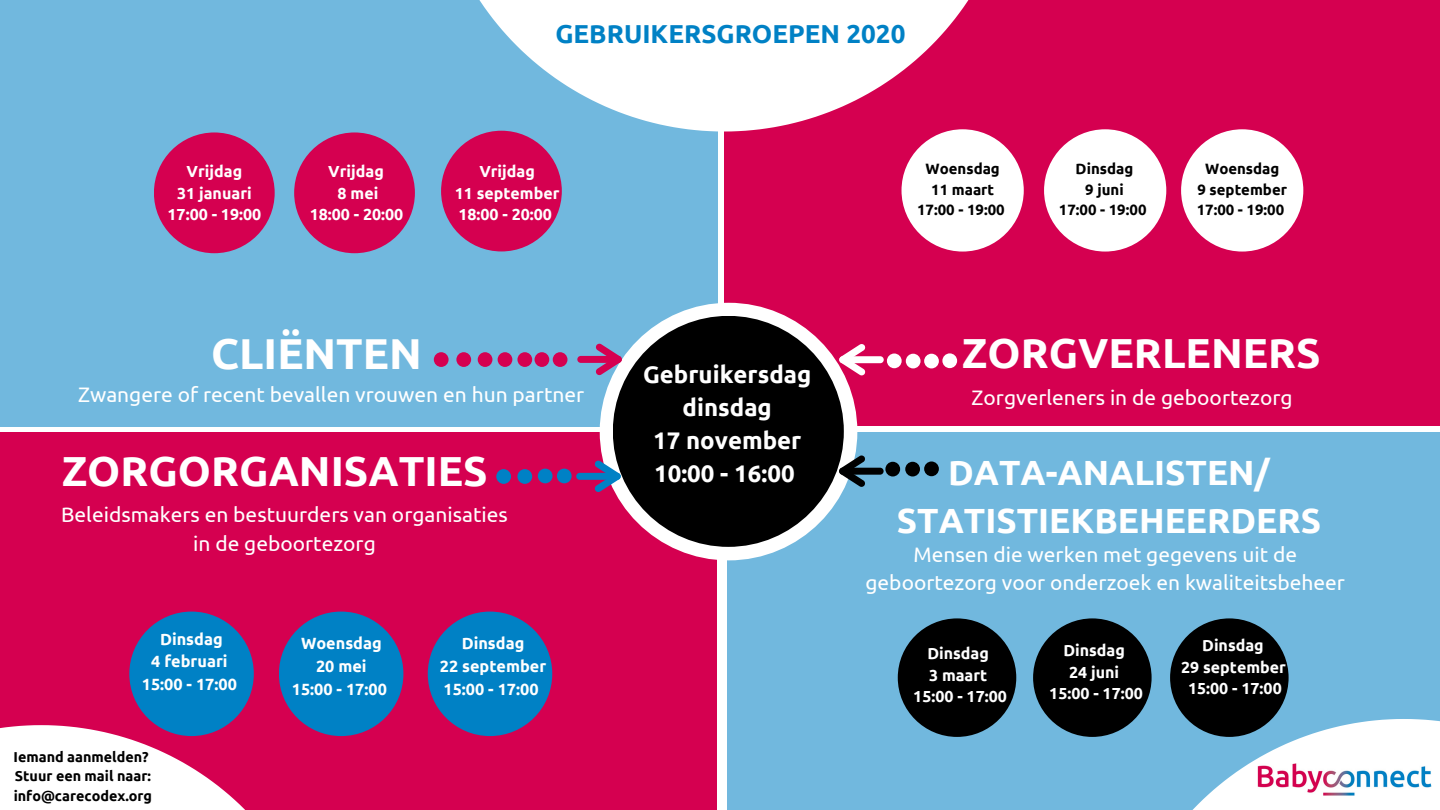
<style>
.page{position:relative;width:1440px;height:810px;background:#fff}
.page>*{position:absolute;margin:0;border:0;box-sizing:border-box;transform-origin:0 0}
.t1{font:700 43.3px "Ubuntu";color:#fff}
.t2{font:700 42px "Ubuntu";color:#fff}
.t3{font:700 35px/48.6px "Ubuntu";color:#fff;text-align:center}
.t4{font:700 25.9px "Ubuntu";color:#0081c5}
.t5{font:700 24px/33px "Ubuntu";color:#fff;text-align:center}
.t6{font:21px/28.8px "Ubuntu";color:#fff;text-align:center}
.t7{font:700 16.3px/22.6px "Ubuntu";color:#fff;text-align:center}
.t8{font:700 16px/21.8px "Ubuntu";color:#fff;text-align:center}
.t9{font:700 15px/20.8px "Ubuntu";color:#000;text-align:center}
.t10{font:700 14.3px/19.7px "Ubuntu";color:#000}
</style>
<div class="page">
<div style="left:725px;top:0;width:715px;height:426px;background:#d50050"></div>
<div style="left:0;top:0;width:718px;height:427px;background:#71b8de"></div>
<div style="left:727px;top:432px;width:713px;height:378px;background:#71b8de"></div>
<div style="left:0;top:432px;width:716px;height:378px;background:#d50050"></div>
<svg style="left:479px;top:0;width:490px;height:131px;fill:#fff"></svg>
<svg style="left:898px;top:619px;width:118px;height:118px"></svg>
<svg style="left:902px;top:129px;width:122px;height:123px"></svg>
<svg style="left:154px;top:133px;width:121px;height:120px"></svg>
<svg style="left:1033px;top:619px;width:407px;height:191px"></svg>
<svg style="left:1044px;top:129px;width:122px;height:123px"></svg>
<svg style="left:1181px;top:129px;width:122px;height:123px"></svg>
<svg style="left:294px;top:133px;width:121px;height:120px"></svg>
<svg style="left:441px;top:131px;width:121px;height:120px"></svg>
<div style="left:600px;top:303px;width:257px;height:257px;background:#fff;border-radius:50%"></div>
<svg style="left:613px;top:316px;width:231px;height:231px;fill:#000"></svg>
<div style="left:456px;top:352px;width:15px;height:15px;background:#d50050;border-radius:50%"></div>
<div style="left:478px;top:352px;width:14px;height:15px;background:#d50050;border-radius:50%"></div>
<div style="left:535px;top:352px;width:14px;height:15px;background:#d50050;border-radius:50%"></div>
<div style="left:553px;top:352px;width:14px;height:15px;background:#d50050;border-radius:50%"></div>
<div style="left:498px;top:352px;width:14px;height:15px;background:#d50050;border-radius:50%"></div>
<div style="left:538px;top:469px;width:15px;height:14px;background:#0081c5;border-radius:50%"></div>
<div style="left:496px;top:469px;width:15px;height:15px;background:#0081c5;border-radius:50%"></div>
<div style="left:517px;top:469px;width:15px;height:15px;background:#0081c5;border-radius:50%"></div>
<div style="left:557px;top:469px;width:15px;height:14px;background:#0081c5;border-radius:50%"></div>
<div style="left:924px;top:354px;width:15px;height:14px;background:#fff;border-radius:50%"></div>
<div style="left:887px;top:354px;width:15px;height:14px;background:#fff;border-radius:50%"></div>
<div style="left:906px;top:354px;width:15px;height:14px;background:#fff;border-radius:50%"></div>
<div style="left:924px;top:461px;width:15px;height:15px;background:#000;border-radius:50%"></div>
<div style="left:905px;top:462px;width:15px;height:14px;background:#000;border-radius:50%"></div>
<div style="left:885px;top:462px;width:15px;height:14px;background:#000;border-radius:50%"></div>
<svg style="left:595px;top:343px;width:27px;height:33px"></svg>
<div style="left:577px;top:356px;width:45px;height:7px;background:#d50050;border-radius:3px"></div>
<svg style="left:428px;top:612px;width:124px;height:124px"></svg>
<svg style="left:594px;top:460px;width:27px;height:33px"></svg>
<div style="left:576px;top:473px;width:45px;height:7px;background:#0081c5;border-radius:3px"></div>
<svg style="left:839px;top:455px;width:27px;height:32px"></svg>
<div style="left:839px;top:468px;width:45px;height:7px;background:#000;border-radius:3px"></div>
<svg style="left:839px;top:344px;width:27px;height:32px"></svg>
<div style="left:839px;top:356px;width:45px;height:7px;background:#fff;border-radius:3px"></div>
<div style="left:434px;top:352px;width:15px;height:15px;background:#d50050;border-radius:50%"></div>
<div style="left:517px;top:352px;width:15px;height:15px;background:#d50050;border-radius:50%"></div>
<div style="left:942px;top:353px;width:15px;height:15px;background:#fff;border-radius:50%"></div>
<svg style="left:0;top:612px;width:403px;height:198px"></svg>
<p class="t8" style="left:168px;top:160px;width:95px">Vrijdag<br>31 januari<br>17:00 - 19:00</p>
<p class="t4" style="left:555px;top:19px;width:352px">GEBRUIKERSGROEPEN 2020</p>
<p class="t8" style="left:310px;top:160px;width:95px">Vrijdag<br>8 mei<br>18:00 - 20:00</p>
<p class="t8" style="left:455px;top:160px;width:106px">Vrijdag<br>11 september<br>18:00 - 20:00</p>
<p class="t9" style="left:1197px;top:158px;width:92px">Woensdag<br>9 september<br>17:00 - 19:00</p>
<p class="t9" style="left:917px;top:158px;width:89px">Woensdag<br>11 maart<br>17:00 - 19:00</p>
<p class="t9" style="left:1059px;top:158px;width:89px">Dinsdag<br>9 juni<br>17:00 - 19:00</p>
<h1 class="t1" style="left:211px;top:328px;width:212px">CLIËNTEN</h1>
<h2 class="t2" style="left:962px;top:329px;width:360px">ZORGVERLENERS</h2>
<p class="t5" style="left:643px;top:357px;width:170px">Gebruikersdag dinsdag<br>17 november<br>10:00 - 16:00</p>
<p class="t6" style="left:78px;top:379px;width:508px">Zwangere of recent bevallen vrouwen en hun partner</p>
<p class="t6" style="left:972px;top:383px;width:323px">Zorgverleners in de geboortezorg</p>
<h2 class="t2" style="left:62px;top:447px;width:427px">ZORGORGANISATIES</h2>
<h3 class="t3" style="left:897px;top:448px;width:426px">DATA-ANALISTEN/<br>STATISTIEKBEHEERDERS</h3>
<p class="t6" style="left:61px;top:500px;width:448px">Beleidsmakers en bestuurders van organisaties in de geboortezorg</p>
<p class="t6" style="left:865px;top:539px;width:481px">Mensen die werken met gegevens uit de geboortezorg voor onderzoek en kwaliteitsbeheer</p>
<p class="t7" style="left:142px;top:627px;width:97px">Dinsdag<br>4 februari<br>15:00 - 17:00</p>
<p class="t10" style="left:14px;top:746px;width:140px">Iemand aanmelden?<br>Stuur een mail naar: info@carecodex.org</p>
<p class="t7" style="left:292px;top:632px;width:97px">Woensdag<br>20 mei<br>15:00 - 17:00</p>
<p class="t7" style="left:440px;top:632px;width:108px">Dinsdag<br>22 september<br>15:00 - 17:00</p>
<p class="t8" style="left:913px;top:642px;width:95px">Dinsdag<br>3 maart<br>15:00 - 17:00</p>
<p class="t8" style="left:1049px;top:639px;width:95px">Dinsdag<br>24 juni<br>15:00 - 17:00</p>
<p class="t8" style="left:1181px;top:634px;width:106px">Dinsdag<br>29 september<br>15:00 - 17:00</p>
</div>
